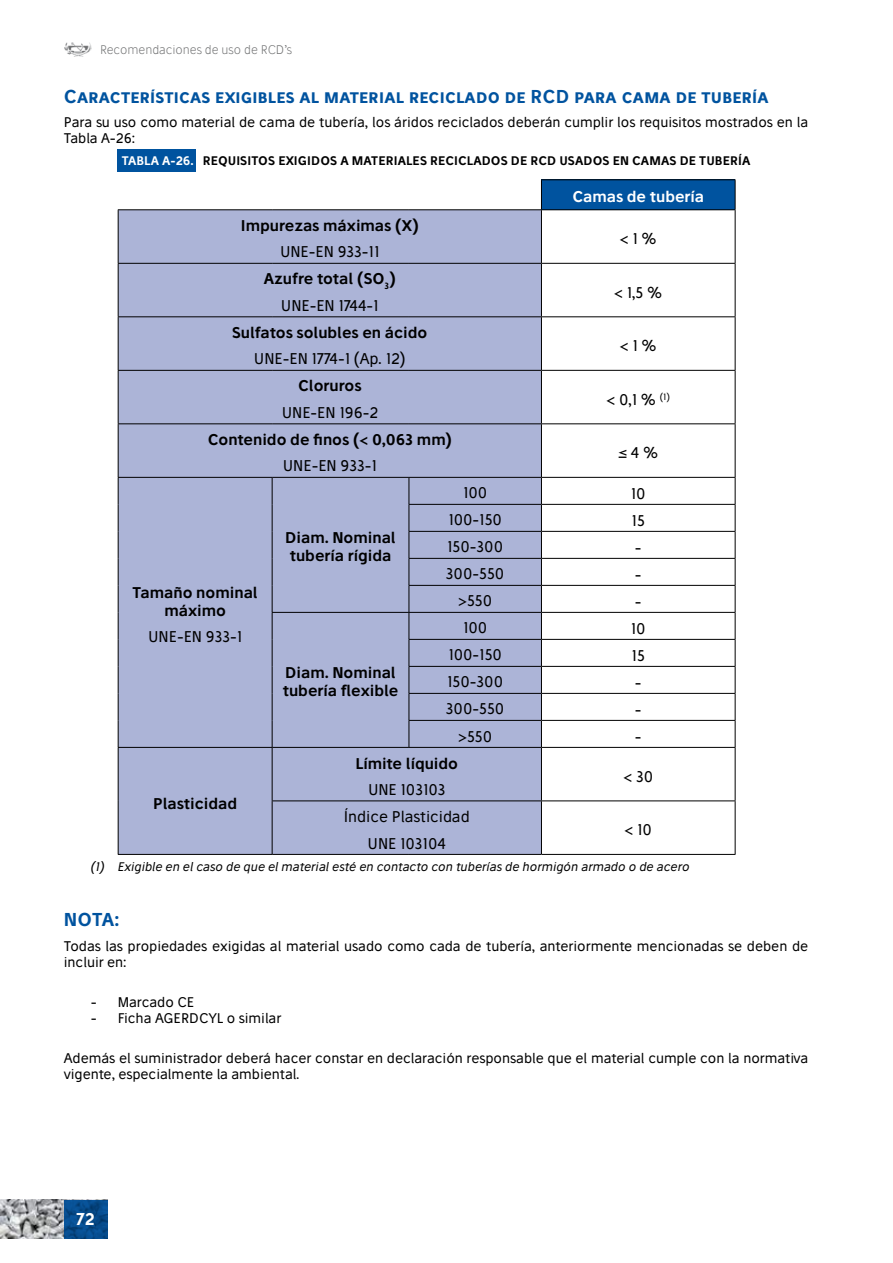
<style>
.page{position:relative;width:893px;height:1263px;background:#fff}
.page>*{position:absolute;margin:0;border:0;box-sizing:border-box;transform-origin:0 0}
.t1{font:600 18px "Stilu";letter-spacing:.015em;color:#00539f}
.t2{font:600 16.5px "Stilu";color:#fff}
.t3{font:600 15px/18px "Stilu";color:#000;text-align:center}
.t4{font:15px/26.5px "Stilu";color:#000;text-align:center}
.t5{font:600 15px "Stilu";color:#fff}
.t6{font:13.5px/16.2px "Stilu";color:#000}
.t7{font:italic 12px "Stilu";color:#000}
.t8{font:600 12px "Stilu";letter-spacing:.01em;color:#000}
.t9{font:300 12px "Stilu";color:#707172}
.s1{color:#fff}
.s2{font-weight:400}
</style>
<div class="page">
<div style="left:117px;top:150px;width:79px;height:22px;background:#00539f"></div>
<div style="left:541px;top:180px;width:194px;height:30px;background:#00539f"></div>
<div style="left:119px;top:210px;width:422px;height:644px;background:#acb4d7"></div>
<hr style="left:541px;top:179px;width:194px;height:1px;background:#000">
<svg style="left:541px;top:180px;width:1px;height:29px"></svg>
<svg style="left:735px;top:180px;width:1px;height:29px"></svg>
<hr style="left:118px;top:209px;width:154px;height:1px;background:#000">
<hr style="left:118px;top:210px;width:1px;height:53px;background:#000">
<hr style="left:272px;top:209px;width:137px;height:1px;background:#000">
<hr style="left:409px;top:209px;width:132px;height:1px;background:#000">
<hr style="left:541px;top:209px;width:194px;height:1px;background:#000">
<hr style="left:541px;top:210px;width:1px;height:53px;background:#000">
<hr style="left:735px;top:210px;width:1px;height:53px;background:#000">
<hr style="left:118px;top:263px;width:154px;height:1px;background:#000">
<hr style="left:118px;top:264px;width:1px;height:52px;background:#000">
<hr style="left:272px;top:263px;width:137px;height:1px;background:#000">
<hr style="left:409px;top:263px;width:132px;height:1px;background:#000">
<hr style="left:541px;top:263px;width:194px;height:1px;background:#000">
<hr style="left:541px;top:264px;width:1px;height:52px;background:#000">
<hr style="left:735px;top:264px;width:1px;height:52px;background:#000">
<hr style="left:118px;top:316px;width:154px;height:1px;background:#000">
<hr style="left:118px;top:317px;width:1px;height:53px;background:#000">
<hr style="left:272px;top:316px;width:137px;height:1px;background:#000">
<hr style="left:409px;top:316px;width:132px;height:1px;background:#000">
<hr style="left:541px;top:316px;width:194px;height:1px;background:#000">
<hr style="left:541px;top:317px;width:1px;height:53px;background:#000">
<hr style="left:735px;top:317px;width:1px;height:53px;background:#000">
<hr style="left:118px;top:370px;width:154px;height:1px;background:#000">
<hr style="left:118px;top:371px;width:1px;height:52px;background:#000">
<hr style="left:272px;top:370px;width:137px;height:1px;background:#000">
<hr style="left:409px;top:370px;width:132px;height:1px;background:#000">
<hr style="left:541px;top:370px;width:194px;height:1px;background:#000">
<hr style="left:541px;top:371px;width:1px;height:52px;background:#000">
<hr style="left:735px;top:371px;width:1px;height:52px;background:#000">
<hr style="left:118px;top:423px;width:154px;height:1px;background:#000">
<hr style="left:118px;top:424px;width:1px;height:53px;background:#000">
<hr style="left:272px;top:423px;width:137px;height:1px;background:#000">
<hr style="left:409px;top:423px;width:132px;height:1px;background:#000">
<hr style="left:541px;top:423px;width:194px;height:1px;background:#000">
<hr style="left:541px;top:424px;width:1px;height:53px;background:#000">
<hr style="left:735px;top:424px;width:1px;height:53px;background:#000">
<hr style="left:118px;top:477px;width:154px;height:1px;background:#000">
<hr style="left:272px;top:477px;width:137px;height:1px;background:#000">
<hr style="left:409px;top:477px;width:132px;height:1px;background:#000">
<hr style="left:541px;top:477px;width:194px;height:1px;background:#000">
<hr style="left:409px;top:504px;width:132px;height:1px;background:#000">
<hr style="left:541px;top:504px;width:194px;height:1px;background:#000">
<hr style="left:409px;top:531px;width:132px;height:1px;background:#000">
<hr style="left:541px;top:531px;width:194px;height:1px;background:#000">
<hr style="left:409px;top:558px;width:132px;height:1px;background:#000">
<hr style="left:541px;top:558px;width:194px;height:1px;background:#000">
<hr style="left:409px;top:585px;width:132px;height:1px;background:#000">
<hr style="left:541px;top:585px;width:194px;height:1px;background:#000">
<hr style="left:272px;top:612px;width:137px;height:1px;background:#000">
<hr style="left:409px;top:612px;width:132px;height:1px;background:#000">
<hr style="left:541px;top:612px;width:194px;height:1px;background:#000">
<hr style="left:409px;top:639px;width:132px;height:1px;background:#000">
<hr style="left:541px;top:639px;width:194px;height:1px;background:#000">
<hr style="left:409px;top:666px;width:132px;height:1px;background:#000">
<hr style="left:541px;top:666px;width:194px;height:1px;background:#000">
<hr style="left:409px;top:693px;width:132px;height:1px;background:#000">
<hr style="left:541px;top:693px;width:194px;height:1px;background:#000">
<svg style="left:118px;top:478px;width:1px;height:269px"></svg>
<svg style="left:272px;top:478px;width:1px;height:269px"></svg>
<hr style="left:409px;top:720px;width:132px;height:1px;background:#000">
<svg style="left:409px;top:478px;width:1px;height:269px"></svg>
<hr style="left:541px;top:720px;width:194px;height:1px;background:#000">
<svg style="left:541px;top:478px;width:1px;height:269px"></svg>
<svg style="left:735px;top:478px;width:1px;height:269px"></svg>
<hr style="left:118px;top:747px;width:154px;height:1px;background:#000">
<hr style="left:118px;top:748px;width:1px;height:53px;background:#000">
<hr style="left:272px;top:747px;width:137px;height:1px;background:#000">
<hr style="left:272px;top:748px;width:1px;height:52px;background:#000">
<hr style="left:409px;top:747px;width:132px;height:1px;background:#000">
<hr style="left:541px;top:747px;width:194px;height:1px;background:#000">
<hr style="left:541px;top:748px;width:1px;height:52px;background:#000">
<hr style="left:735px;top:748px;width:1px;height:52px;background:#000">
<hr style="left:118px;top:801px;width:1px;height:53px;background:#000">
<hr style="left:272px;top:800px;width:137px;height:1px;background:#000">
<hr style="left:272px;top:801px;width:1px;height:53px;background:#000">
<hr style="left:409px;top:800px;width:132px;height:1px;background:#000">
<hr style="left:541px;top:800px;width:194px;height:1px;background:#000">
<hr style="left:541px;top:801px;width:1px;height:53px;background:#000">
<hr style="left:735px;top:801px;width:1px;height:53px;background:#000">
<hr style="left:118px;top:854px;width:154px;height:1px;background:#000">
<hr style="left:272px;top:854px;width:137px;height:1px;background:#000">
<hr style="left:409px;top:854px;width:132px;height:1px;background:#000">
<hr style="left:541px;top:854px;width:194px;height:1px;background:#000">
<img style="left:64px;top:43px;width:28px;height:14px">
<img style="left:0;top:1200px;width:64px;height:39px">
<svg style="left:64px;top:1200px;width:43px;height:39px;background:#064b8b"></svg>
<p class="t9" style="left:100px;top:42px;width:193px">Recomendaciones de uso de RCD’s</p>
<h1 class="t1" style="left:64px;top:85px;width:706px">Características exigibles al material reciclado de RCD para cama de tubería</h1>
<p class="t6" style="left:64px;top:114px;width:746px;line-height:15.5px">Para su uso como material de cama de tubería, los áridos reciclados deberán cumplir los requisitos mostrados en la<br>Tabla A-26:</p>
<p class="t8" style="left:122px;top:153px;width:630px"><span class="s1">TABLA A-26.</span> REQUISITOS EXIGIDOS A MATERIALES RECICLADOS DE RCD USADOS EN CAMAS DE TUBERÍA</p>
<p class="t5" style="left:572px;top:187px;width:133px">Camas de tubería</p>
<p class="t3" style="left:241px;top:216px;width:179px">Impurezas máximas (X)</p>
<p class="t4" style="left:280px;top:238px;width:101px">UNE-EN 933-11</p>
<p class="t4" style="left:620px;top:225px;width:38px">&lt; 1 %</p>
<p class="t3" style="left:264px;top:265px;width:134px;line-height:26.5px">Azufre total (SO<sub>3</sub>)<br><span class="s2">UNE-EN 1744-1</span></p>
<p class="t3" style="left:232px;top:323px;width:197px">Sulfatos solubles en ácido</p>
<p class="t4" style="left:254px;top:345px;width:153px">UNE-EN 1774-1 (Ap. 12)</p>
<p class="t3" style="left:298px;top:377px;width:65px">Cloruros</p>
<p class="t4" style="left:282px;top:399px;width:98px">UNE-EN 196-2</p>
<p class="t3" style="left:208px;top:430px;width:246px">Contenido de finos (&lt; 0,063 mm)</p>
<p class="t4" style="left:283px;top:452px;width:95px">UNE-EN 933-1</p>
<p class="t4" style="left:614px;top:279px;width:50px">&lt; 1,5 %</p>
<p class="t4" style="left:620px;top:332px;width:38px">&lt; 1 %</p>
<p class="t4" style="left:607px;top:386px;width:65px">&lt; 0,1 % <sup>(1)</sup></p>
<p class="t4" style="left:618px;top:439px;width:41px">≤ 4 %</p>
<p class="t3" style="left:133px;top:583px;width:127px">Tamaño nominal máximo</p>
<p class="t4" style="left:148px;top:623px;width:95px">UNE-EN 933-1</p>
<p class="t3" style="left:285px;top:529px;width:112px;text-align:left">Diam. Nominal tubería rígida</p>
<p class="t3" style="left:283px;top:664px;width:117px;text-align:left">Diam. Nominal tubería flexible</p>
<p class="t4" style="left:463px;top:479px;width:26px">100</p>
<p class="t4" style="left:631px;top:480px;width:16px">10</p>
<p class="t4" style="left:448px;top:506px;width:55px">100-150</p>
<p class="t4" style="left:632px;top:507px;width:15px">15</p>
<p class="t4" style="left:447px;top:533px;width:57px">150-300</p>
<p class="t4" style="left:635px;top:534px;width:8px">-</p>
<p class="t4" style="left:446px;top:560px;width:60px">300-550</p>
<p class="t4" style="left:635px;top:561px;width:8px">-</p>
<p class="t4" style="left:458px;top:587px;width:36px">&gt;550</p>
<p class="t4" style="left:635px;top:588px;width:8px">-</p>
<p class="t4" style="left:463px;top:614px;width:26px">100</p>
<p class="t4" style="left:631px;top:615px;width:16px">10</p>
<p class="t4" style="left:448px;top:641px;width:55px">100-150</p>
<p class="t4" style="left:632px;top:642px;width:15px">15</p>
<p class="t4" style="left:447px;top:668px;width:57px">150-300</p>
<p class="t4" style="left:635px;top:669px;width:8px">-</p>
<p class="t4" style="left:446px;top:695px;width:60px">300-550</p>
<p class="t4" style="left:635px;top:696px;width:8px">-</p>
<p class="t4" style="left:458px;top:722px;width:36px">&gt;550</p>
<p class="t4" style="left:635px;top:723px;width:8px">-</p>
<p class="t3" style="left:355px;top:754px;width:104px">Límite líquido</p>
<p class="t4" style="left:368px;top:776px;width:79px">UNE 103103</p>
<p class="t4" style="left:623px;top:763px;width:31px">&lt; 30</p>
<p class="t3" style="left:153px;top:794px;width:86px">Plasticidad</p>
<p class="t4" style="left:344px;top:803px;width:127px">Índice Plasticidad<br>UNE 103104</p>
<p class="t4" style="left:624px;top:816px;width:29px">&lt; 10</p>
<p class="t7" style="left:91px;top:859px;width:600px">(1) Exigible en el caso de que el material esté en contacto con tuberías de hormigón armado o de acero</p>
<h1 class="t1" style="left:64px;top:907px;width:57px">NOTA:</h1>
<p class="t6" style="left:64px;top:937px;width:746px">Todas las propiedades exigidas al material usado como cada de tubería, anteriormente mencionadas se deben de incluir en:</p>
<p class="t6" style="left:91px;top:993px;width:105px">- Marcado CE</p>
<p class="t6" style="left:91px;top:1009px;width:192px">- Ficha AGERDCYL o similar</p>
<p class="t6" style="left:64px;top:1049px;width:746px">Además el suministrador deberá hacer constar en declaración responsable que el material cumple con la normativa vigente, especialmente la ambiental.</p>
<p class="t2" style="left:77px;top:1208px;width:20px">72</p>
</div>
